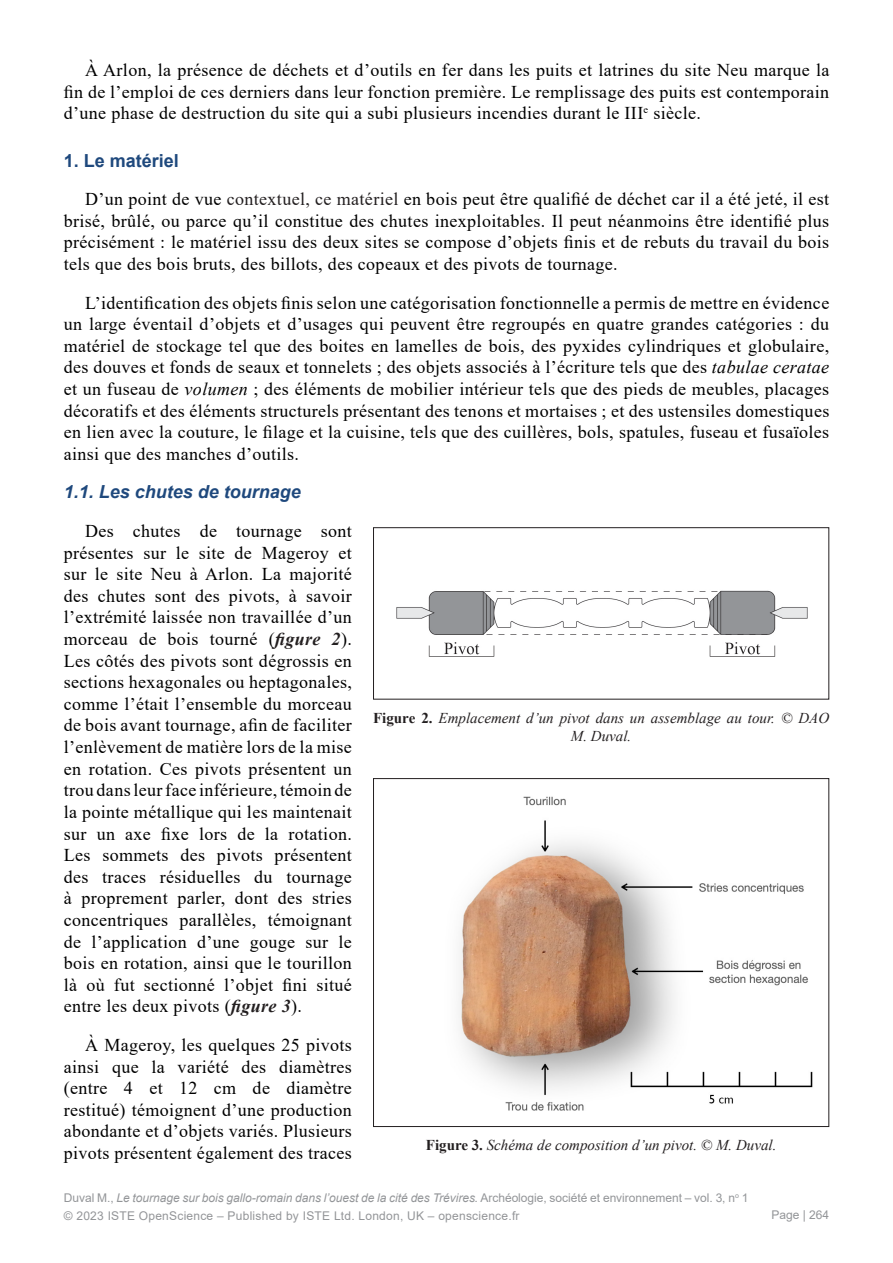
<style>
.page{position:relative;width:893px;height:1263px;background:#fff}
.page>*{position:absolute;margin:0;border:0;box-sizing:border-box;transform-origin:0 0}
.Texte{font:18px/21.6px "Times New Roman";letter-spacing:.02em;color:#000;text-align:justify}
.Titre_2{font:italic 700 18px "Arial";color:#1f497d}
.Titre_1{font:700 18px "Arial";color:#1f497d}
.Légende_figure{font:italic 15px/18px "Times New Roman";color:#231f20;text-align:center}
.t1{font:12px/18.6px "Arial";letter-spacing:.02em;color:#939598}
.s1{color:#231f20}
.s2{font-style:italic}
.s3{font-weight:700;font-style:italic;color:#231f20}
.s4{font-weight:700;font-style:normal}
</style>
<div class="page">
<img style="left:396px;top:590px;width:412px;height:67px">
<div style="left:373px;top:527px;width:456px;height:172px;border:1px solid #231f20"></div>
<img style="left:459px;top:796px;width:354px;height:315px">
<div style="left:373px;top:778px;width:456px;height:349px;border:1px solid #231f20"></div>
<p class="Texte" style="left:64px;top:59px;width:767px;text-indent:21px">À Arlon, la présence de déchets et d’outils en fer dans les puits et latrines du site Neu marque la fin de l’emploi de ces derniers dans leur fonction première. Le remplissage des puits est contemporain d’une phase de destruction du site qui a subi plusieurs incendies durant le III<sup>e</sup> siècle.</p>
<p class="Titre_1" style="left:64px;top:148px;width:117px">1. Le matériel</p>
<p class="Texte" style="left:64px;top:188px;width:767px;text-indent:21px">D’un point de vue <span class="s1">contextuel, ce matériel</span> en bois peut être qualifié de déchet car il a été jeté, il est brisé, brûlé, ou parce qu’il constitue des chutes inexploitables. Il peut néanmoins être identifié plus précisément : le matériel issu des deux sites se compose d’objets finis et de rebuts du travail du bois tels que des bois bruts, des billots, des copeaux et des pivots de tournage.</p>
<p class="Texte" style="left:64px;top:291px;width:767px;text-indent:21px">L’identification des objets finis selon une catégorisation fonctionnelle a permis de mettre en évidence un large éventail d’objets et d’usages qui peuvent être regroupés en quatre grandes catégories : du matériel de stockage tel que des boites en lamelles de bois, des pyxides cylindriques et globulaire, des douves et fonds de seaux et tonnelets ; des objets associés à l’écriture tels que des <span class="s2">tabulae ceratae </span>et un fuseau de <span class="s2">volumen</span> ; des éléments de mobilier intérieur tels que des pieds de meubles, placages décoratifs et des éléments structurels présentant des tenons et mortaises ; et des ustensiles domestiques en lien avec la couture, le filage et la cuisine, tels que des cuillères, bols, spatules, fuseau et fusaïoles ainsi que des manches d’outils.</p>
<p class="Titre_2" style="left:64px;top:480px;width:239px">1.1. Les chutes de tournage</p>
<p class="Texte" style="left:64px;top:520px;width:290px;text-indent:21px">Des chutes de tournage sont présentes sur le site de Mageroy et sur le site Neu à Arlon. La majorité des chutes sont des pivots, à savoir l’extrémité laissée non travaillée d’un morceau de bois tourné (<span class="s3">figure 2</span>).<br>Les côtés des pivots sont dégrossis en sections hexagonales ou heptagonales, comme l’était l’ensemble du morceau de bois avant tournage, afin de faciliter l’enlèvement de matière lors de la mise en rotation. Ces pivots présentent un trou dans leur face inférieure, témoin de la pointe métallique qui les maintenait sur un axe fixe lors de la rotation.<br>Les sommets des pivots présentent des traces résiduelles du tournage à proprement parler, dont des stries concentriques parallèles, témoignant de l’application d’une gouge sur le bois en rotation, ainsi que le tourillon là où fut sectionné l’objet fini situé entre les deux pivots (<span class="s3">figure 3</span>).</p>
<p class="Texte" style="left:64px;top:1033px;width:290px;text-indent:21px">À Mageroy, les quelques 25 pivots ainsi que la variété des diamètres (entre 4 et 12 cm de diamètre restitué) témoignent d’une production abondante et d’objets variés. Plusieurs pivots présentent également des traces</p>
<p class="Légende_figure" style="left:373px;top:709px;width:458px"><span class="s4">Figure 2.</span> Emplacement d’un pivot dans un assemblage au tour. © DAO<br>M. Duval.</p>
<p class="Légende_figure" style="left:426px;top:1136px;width:352px"><span class="s4">Figure 3.</span> Schéma de composition d’un pivot. © M. Duval.</p>
<p class="t1" style="left:64px;top:1188px;width:686px">Duval M., <span class="s2">Le tournage sur bois gallo-romain dans l’ouest de la cité des Trévires.</span> Archéologie, société et environnement – vol. 3, n<sup>o</sup> 1 © 2023 ISTE OpenScience – Published by ISTE Ltd. London, UK – openscience.fr</p>
<p class="t1" style="left:771px;top:1205px;width:59px">Page | 264</p>
</div>
